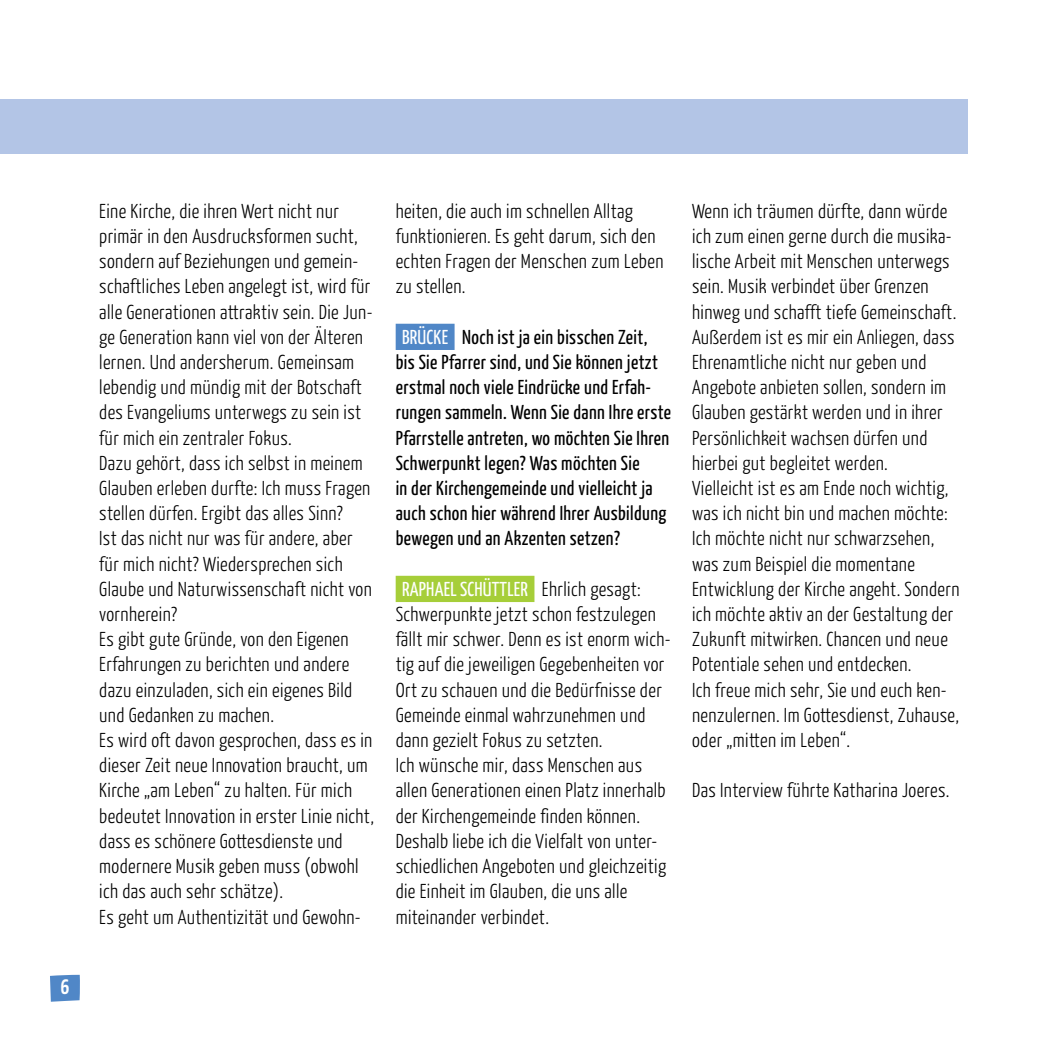
<style>
.page{position:relative;width:1042px;height:1042px;background:#fff}
.page>*{position:absolute;margin:0;border:0;box-sizing:border-box;transform-origin:0 0}
.t1{font:700 21px "Yanone Kaffeesatz";color:#fff}
.t2{font:300 20.12px/25.2px "Yanone Kaffeesatz";letter-spacing:.02em;color:#000}
.t3{font:20.12px/25.2px "Yanone Kaffeesatz";letter-spacing:.02em;color:#000}
.s1{color:#fff}
.s2{font-weight:400;color:#fff}
</style>
<div class="page">
<svg style="left:50px;top:975px;width:30px;height:26px"></svg>
<div style="left:0;top:99px;width:967px;height:55px;background:#b3c5e6"></div>
<div style="left:396px;top:324px;width:58px;height:26px;background:#5087c7"></div>
<div style="left:396px;top:576px;width:138px;height:26px;background:#a6ce39"></div>
<p class="t1" style="left:61px;top:974px;width:10px">6</p>
<p class="t2" style="left:99px;top:198px;width:276px">Eine Kirche, die ihren Wert nicht nur primär in den Ausdrucksformen sucht, sondern auf Beziehungen und gemein&shy;schaftliches Leben angelegt ist, wird für alle Generationen attraktiv sein. Die Jun&shy;ge Generation kann viel von der Älteren lernen. Und andersherum. Gemeinsam lebendig und mündig mit der Botschaft des Evangeliums unterwegs zu sein ist für mich ein zentraler Fokus.<br>Dazu gehört, dass ich selbst in meinem Glauben erleben durfte: Ich muss Fragen stellen dürfen. Ergibt das alles Sinn?<br>Ist das nicht nur was für andere, aber für mich nicht? Wiedersprechen sich Glaube und Naturwissenschaft nicht von vornherein?<br>Es gibt gute Gründe, von den Eigenen Erfahrungen zu berichten und andere dazu einzuladen, sich ein eigenes Bild und Gedanken zu machen.<br>Es wird oft davon gesprochen, dass es in dieser Zeit neue Innovation braucht, um Kirche „am Leben“ zu halten. Für mich bedeutet Innovation in erster Linie nicht, dass es schönere Gottesdienste und modernere Musik geben muss (obwohl ich das auch sehr schätze).<br>Es geht um Authentizität und Gewohn-</p>
<p class="t2" style="left:396px;top:198px;width:269px">heiten, die auch im schnellen Alltag funktionieren. Es geht darum, sich den echten Fragen der Menschen zum Leben zu stellen.</p>
<p class="t3" style="left:396px;top:324px;width:277px;text-indent:6px"><span class="s1">Brücke</span> Noch ist ja ein bisschen Zeit, bis Sie Pfarrer sind, und Sie können jetzt erstmal noch viele Eindrücke und Erfah&shy;rungen sammeln. Wenn Sie dann Ihre erste Pfarrstelle antreten, wo möchten Sie Ihren Schwerpunkt legen? Was möchten Sie<br>in der Kirchengemeinde und vielleicht ja auch schon hier während Ihrer Ausbildung bewegen und an Akzenten setzen?</p>
<p class="t2" style="left:396px;top:576px;width:276px;text-indent:6px"><span class="s2">Raphael Schüttler</span> Ehrlich gesagt:<br>Schwerpunkte jetzt schon festzulegen fällt mir schwer. Denn es ist enorm wich&shy;tig auf die jeweiligen Gegebenheiten vor Ort zu schauen und die Bedürfnisse der Gemeinde einmal wahrzunehmen und dann gezielt Fokus zu setzten.<br>Ich wünsche mir, dass Menschen aus allen Generationen einen Platz innerhalb der Kirchengemeinde finden können.<br>Deshalb liebe ich die Vielfalt von unter&shy;schiedlichen Angeboten und gleichzeitig die Einheit im Glauben, die uns alle miteinander verbindet.</p>
<p class="t2" style="left:692px;top:197px;width:269px">Wenn ich träumen dürfte, dann würde ich zum einen gerne durch die musika&shy;lische Arbeit mit Menschen unterwegs sein. Musik verbindet über Grenzen hinweg und schafft tiefe Gemeinschaft.<br>Außerdem ist es mir ein Anliegen, dass Ehrenamtliche nicht nur geben und Angebote anbieten sollen, sondern im Glauben gestärkt werden und in ihrer Persönlichkeit wachsen dürfen und hierbei gut begleitet werden.<br>Vielleicht ist es am Ende noch wichtig, was ich nicht bin und machen möchte:<br>Ich möchte nicht nur schwarzsehen, was zum Beispiel die momentane Entwicklung der Kirche angeht. Sondern ich möchte aktiv an der Gestaltung der Zukunft mitwirken. Chancen und neue Potentiale sehen und entdecken.<br>Ich freue mich sehr, Sie und euch ken&shy;nenzulernen. Im Gottesdienst, Zuhause, oder „mitten im Leben“.</p>
<p class="t2" style="left:692px;top:777px;width:259px">Das Interview führte Katharina Joeres.</p>
</div>
